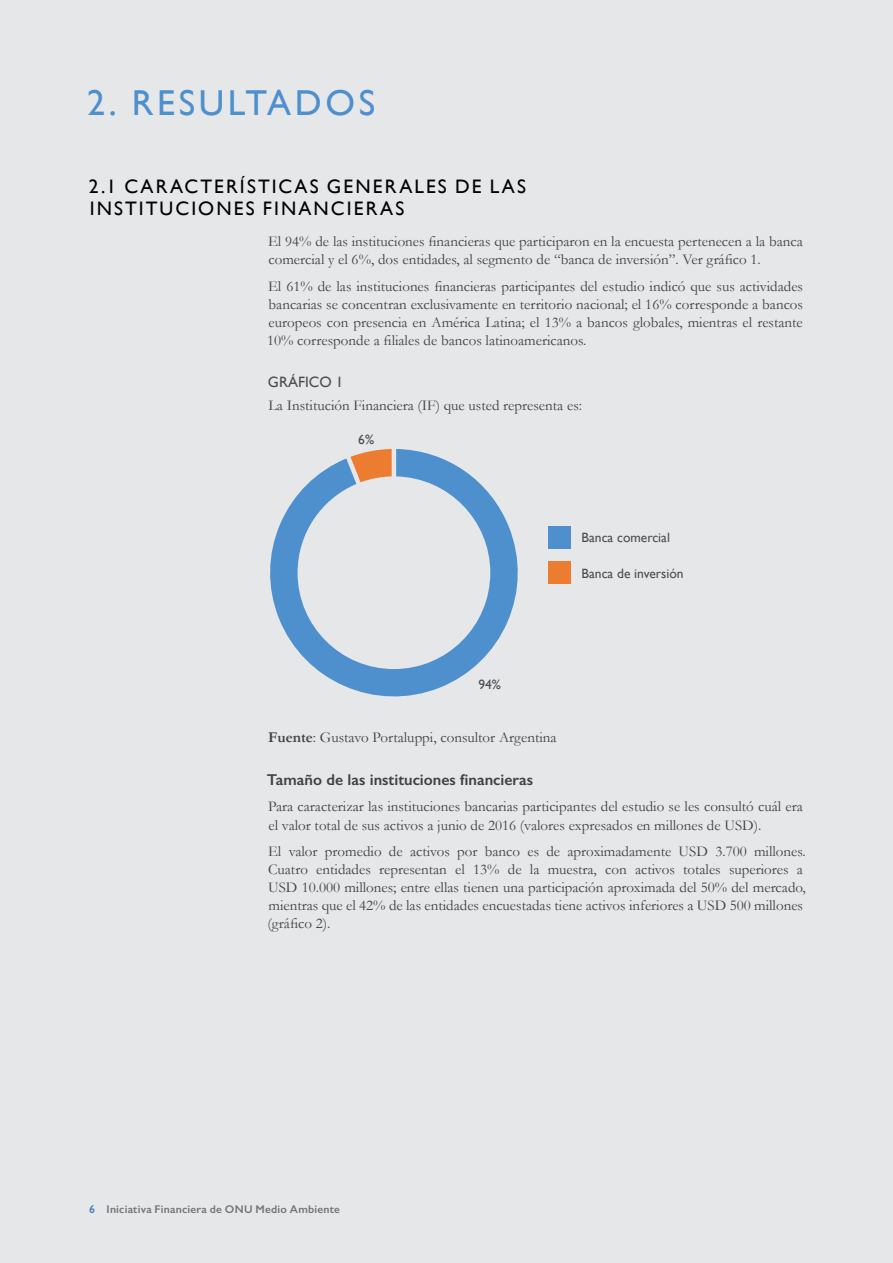
<style>
.page{position:relative;width:893px;height:1263px;background:#e6e7e8}
.page>*{position:absolute;margin:0;border:0;box-sizing:border-box;transform-origin:0 0}
.t1{font:36px "Gill Sans";letter-spacing:.1em;color:#4d90cd}
.t2{font:19.5px/22.5px "Gill Sans";letter-spacing:.11em;color:#000}
.t3{font:600 15.75px "Gill Sans";color:#414042}
.t4{font:15px/18px "Garamond";color:#414042}
.t5{font:15px "Gill Sans";color:#4d4d4f}
.t6{font:13.5px "Gill Sans";color:#4d4d4f}
.t7{font:600 11.25px "Gill Sans";letter-spacing:.02em;color:#808285}
.s1{font-weight:700}
.s2{color:#4e8fcc}
</style>
<div class="page">
<svg style="left:270px;top:449px;width:248px;height:248px"></svg>
<div style="left:549px;top:527px;width:22px;height:22px;background:#4d90cd"></div>
<div style="left:549px;top:562px;width:22px;height:22px;background:#ec7d30"></div>
<h1 class="t1" style="left:87px;top:82px;width:289px">2. RESULTADOS</h1>
<h2 class="t2" style="left:89px;top:175px;width:439px">2.1 CARACTERÍSTICAS GENERALES DE LAS<br>INSTITUCIONES FINANCIERAS</h2>
<p class="t4" style="left:268px;top:232px;width:536px">El 94% de las instituciones financieras que participaron en la encuesta pertenecen a la banca comercial y el 6%, dos entidades, al segmento de “banca de inversión”. Ver gráfico 1.</p>
<p class="t4" style="left:267px;top:277px;width:537px;text-align:justify">El 61% de las instituciones financieras participantes del estudio indicó que sus actividades bancarias se concentran exclusivamente en territorio nacional; el 16% corresponde a bancos europeos con presencia en América Latina; el 13% a bancos globales, mientras el restante 10% corresponde a filiales de bancos latinoamericanos.</p>
<p class="t5" style="left:268px;top:373px;width:77px">GRÁFICO 1</p>
<p class="t4" style="left:268px;top:396px;width:315px">La Institución Financiera (IF) que usted representa es:</p>
<p class="t6" style="left:358px;top:431px;width:17px">6%</p>
<p class="t6" style="left:478px;top:676px;width:24px">94%</p>
<p class="t6" style="left:582px;top:530px;width:90px">Banca comercial</p>
<p class="t6" style="left:582px;top:565px;width:103px">Banca de inversión</p>
<p class="t4" style="left:268px;top:728px;width:290px"><span class="s1">Fuente</span>: Gustavo Portaluppi, consultor Argentina</p>
<p class="t3" style="left:267px;top:770px;width:268px">Tamaño de las instituciones financieras</p>
<p class="t4" style="left:268px;top:798px;width:536px">Para caracterizar las instituciones bancarias participantes del estudio se les consultó cuál era el valor total de sus activos a junio de 2016 (valores expresados en millones de USD).</p>
<p class="t4" style="left:268px;top:842px;width:540px">El valor promedio de activos por banco es de aproximadamente USD 3.700 millones.<br>Cuatro entidades representan el 13% de la muestra, con activos totales superiores a USD 10.000 millones; entre ellas tienen una participación aproximada del 50% del mercado, mientras que el 42% de las entidades encuestadas tiene activos inferiores a USD 500 millones (gráfico 2).</p>
<p class="t7" style="left:89px;top:1202px;width:252px"><span class="s2">6</span> Iniciativa Financiera de ONU Medio Ambiente</p>
</div>
